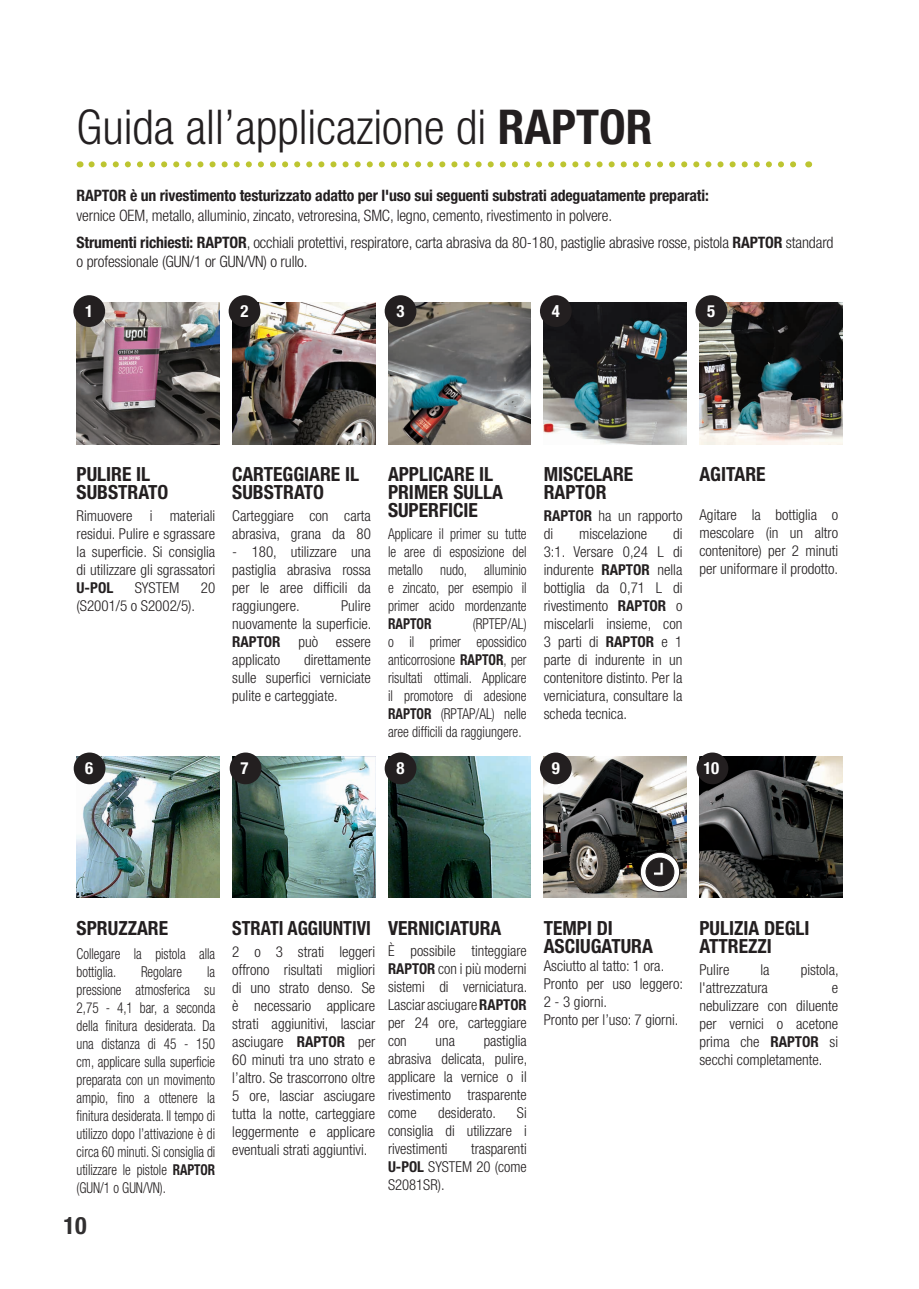
<style>
.page{position:relative;width:919px;height:1289px;background:#fff}
.page>*{position:absolute;margin:0;border:0;box-sizing:border-box;transform-origin:0 0}
.t1{font:300 condensed 48px "Helvetica Neue LT Pro";color:#231f20}
.t2{font:700 condensed 24px "Helvetica Neue LT Pro";color:#312f30}
.t3{font:700 condensed 19.5px/18px "Helvetica Neue LT Pro";color:#231f20}
.t4{font:700 condensed 19.5px "Helvetica Neue LT Pro";color:#231f20;scale:.94 1}
.t5{font:700 condensed 16.8px "Helvetica Neue LT Pro";color:#fff}
.t6{font:700 condensed 15.75px/19.5px "Helvetica Neue LT Pro";letter-spacing:-.01em;color:#231f20}
.t7{font:300 condensed 15.75px/19.5px "Helvetica Neue LT Pro";letter-spacing:-.01em;color:#231f20}
.t8{font:300 condensed 15px/18px "Helvetica Neue LT Pro";color:#231f20;text-align:justify}
.t9{font:300 condensed 15px/18px "Helvetica Neue LT Pro";color:#231f20;scale:.88 1}
.t10{font:300 condensed 15px/18px "Helvetica Neue LT Pro";color:#231f20;text-align:justify;scale:.9 1}
.s1{font-weight:700}
.s2{font-weight:300}
</style>
<div class="page">
<img style="left:77px;top:303px;width:142px;height:141px">
<img style="left:77px;top:757px;width:142px;height:140px">
<img style="left:233px;top:303px;width:142px;height:141px">
<img style="left:232px;top:756px;width:143px;height:141px">
<img style="left:388px;top:303px;width:143px;height:141px">
<img style="left:388px;top:756px;width:143px;height:141px">
<img style="left:543px;top:303px;width:143px;height:141px">
<img style="left:543px;top:756px;width:143px;height:141px">
<img style="left:699px;top:756px;width:143px;height:141px">
<svg style="left:639px;top:851px;width:41px;height:41px"></svg>
<svg style="left:91px;top:161px;width:706px;height:6px"></svg>
<img style="left:699px;top:303px;width:143px;height:141px">
<div style="left:73px;top:295px;width:32px;height:32px;background:#231f20;border-radius:50%"></div>
<div style="left:229px;top:295px;width:31px;height:32px;background:#231f20;border-radius:50%"></div>
<div style="left:384px;top:295px;width:32px;height:32px;background:#231f20;border-radius:50%"></div>
<div style="left:540px;top:295px;width:31px;height:32px;background:#231f20;border-radius:50%"></div>
<div style="left:695px;top:295px;width:32px;height:32px;background:#231f20;border-radius:50%"></div>
<div style="left:74px;top:752px;width:31px;height:32px;background:#231f20;border-radius:50%"></div>
<div style="left:230px;top:752px;width:31px;height:32px;background:#231f20;border-radius:50%"></div>
<div style="left:384px;top:752px;width:32px;height:32px;background:#231f20;border-radius:50%"></div>
<div style="left:540px;top:752px;width:31px;height:32px;background:#231f20;border-radius:50%"></div>
<div style="left:696px;top:752px;width:32px;height:32px;background:#231f20;border-radius:50%"></div>
<p class="t1" style="left:77px;top:100px;width:577px">Guida all’applicazione di <span class="s1">RAPTOR</span></p>
<p class="t6" style="left:77px;top:185px;width:633px">RAPTOR è un rivestimento testurizzato adatto per l'uso sui seguenti substrati adeguatamente preparati: <span class="s2">vernice OEM, metallo, alluminio, zincato, vetroresina, SMC, legno, cemento, rivestimento in polvere.</span></p>
<p class="t7" style="left:77px;top:232px;width:758px"><span class="s1">Strumenti richiesti: RAPTOR</span>, occhiali protettivi, respiratore, carta abrasiva da 80-180, pastiglie abrasive rosse, pistola <span class="s1">RAPTOR</span> standard o professionale (GUN/1 or GUN/VN) o rullo.</p>
<p class="t5" style="left:85px;top:301px;width:10px">1</p>
<p class="t5" style="left:240px;top:301px;width:10px">2</p>
<p class="t5" style="left:396px;top:301px;width:10px">3</p>
<p class="t5" style="left:551px;top:301px;width:10px">4</p>
<p class="t5" style="left:707px;top:301px;width:10px">5</p>
<p class="t3" style="left:77px;top:465px;width:93px">PULIRE IL<br>SUBSTRATO</p>
<p class="t8" style="left:77px;top:507px;width:140px">Rimuovere i materiali residui. Pulire e sgrassare la superficie. Si consiglia di utilizzare gli sgrassatori <span class="s1">U-POL</span></p>
<p class="t8" style="left:135px;top:579px;width:46px">SYSTEM</p>
<p class="t8" style="left:201px;top:579px;width:16px">20</p>
<p class="t8" style="left:77px;top:597px;width:120px">(S2001/5 o S2002/5).</p>
<p class="t3" style="left:232px;top:465px;width:128px">CARTEGGIARE IL<br>SUBSTRATO</p>
<p class="t8" style="left:232px;top:507px;width:140px">Carteggiare con carta abrasiva, grana da 80</p>
<p class="t8" style="left:232px;top:543px;width:140px">- 180, utilizzare una pastiglia abrasiva rossa per le aree difficili da raggiungere.</p>
<p class="t8" style="left:232px;top:597px;width:141px;text-indent:109px">Pulire nuovamente la superficie.<br><span class="s1">RAPTOR</span> può essere applicato</p>
<p class="t8" style="left:232px;top:651px;width:140px;text-indent:72px">direttamente sulle superfici verniciate pulite e carteggiate.</p>
<p class="t3" style="left:388px;top:465px;width:116px">APPLICARE IL<br>PRIMER SULLA<br>SUPERFICIE</p>
<p class="t10" style="left:388px;top:525px;width:156px">Applicare il primer su tutte le aree di esposizione del metallo nudo, alluminio e zincato, per esempio il primer acido mordenzante <span class="s1">RAPTOR</span></p>
<p class="t10" style="left:388px;top:615px;width:156px;text-indent:85px">(RPTEP/AL) o il primer epossidico anticorrosione <span class="s1">RAPTOR</span>, per risultati ottimali. Applicare il promotore di adesione <span class="s1">RAPTOR</span> (RPTAP/AL) nelle aree difficili da raggiungere.</p>
<p class="t3" style="left:543px;top:465px;width:91px">MISCELARE<br>RAPTOR</p>
<p class="t8" style="left:543px;top:507px;width:140px"><span class="s1">RAPTOR</span> ha un rapporto di</p>
<p class="t8" style="left:543px;top:525px;width:140px;text-indent:129px">di 3:1. Versare 0,24 L di indurente <span class="s1">RAPTOR</span> nella bottiglia da 0,71 L di rivestimento <span class="s1">RAPTOR</span> o miscelarli insieme, con 3 parti di <span class="s1">RAPTOR</span> e 1 parte di indurente in un contenitore distinto. Per la verniciatura, consultare la scheda tecnica.</p>
<p class="t8" style="left:579px;top:525px;width:70px">miscelazione</p>
<p class="t3" style="left:699px;top:465px;width:68px">AGITARE</p>
<p class="t8" style="left:699px;top:506px;width:140px">Agitare la bottiglia o mescolare (in un altro contenitore) per 2 minuti per uniformare il prodotto.</p>
<p class="t5" style="left:85px;top:758px;width:10px">6</p>
<p class="t5" style="left:240px;top:758px;width:10px">7</p>
<p class="t5" style="left:396px;top:758px;width:10px">8</p>
<p class="t5" style="left:551px;top:758px;width:10px">9</p>
<p class="t5" style="left:703px;top:758px;width:17px">10</p>
<p class="t3" style="left:77px;top:918px;width:93px">SPRUZZARE</p>
<p class="t9" style="left:77px;top:944px;width:159px">Collegare la pistola alla bottiglia.</p>
<p class="t9" style="left:77px;top:962px;width:159px;text-align:justify;text-indent:131px">la pressione atmosferica su 2,75 - 4,1 bar, a seconda della finitura desiderata. Da una distanza di 45 - 150 cm, applicare sulla superficie preparata con un movimento ampio, fino a ottenere la finitura desiderata. Il tempo di utilizzo dopo l’attivazione è di circa 60 minuti. Si consiglia di utilizzare le pistole <span class="s1">RAPTOR </span>(GUN/1 o GUN/VN).</p>
<p class="t9" style="left:141px;top:962px;width:48px">Regolare</p>
<p class="t2" style="left:63px;top:1211px;width:25px">10</p>
<p class="t4" style="left:232px;top:915px;width:149px">STRATI AGGIUNTIVI</p>
<p class="t8" style="left:232px;top:942px;width:144px">2 o 3 strati leggeri offrono risultati migliori di uno strato denso. Se è necessario applicare strati aggiunitivi, lasciar asciugare <span class="s1">RAPTOR</span> per 60 minuti tra uno strato e l’altro. Se trascorrono oltre 5 ore, lasciar asciugare tutta la notte, carteggiare leggermente e applicare eventuali strati aggiuntivi.</p>
<p class="t3" style="left:388px;top:918px;width:115px">VERNICIATURA</p>
<p class="t8" style="left:388px;top:941px;width:141px">È possibile tinteggiare <span class="s1">RAPTOR</span> con i più moderni sistemi di verniciatura.<br>Lasciar asciugare <span class="s1">RAPTOR </span>per 24 ore, carteggiare con</p>
<p class="t8" style="left:388px;top:1031px;width:141px;text-indent:96px">pastiglia abrasiva delicata, pulire, applicare la vernice o il rivestimento trasparente come</p>
<p class="t8" style="left:435px;top:1031px;width:21px">una</p>
<p class="t8" style="left:388px;top:1103px;width:140px;text-indent:129px">Si consiglia di utilizzare i rivestimenti</p>
<p class="t8" style="left:438px;top:1103px;width:59px">desiderato.</p>
<p class="t8" style="left:388px;top:1139px;width:140px;text-indent:83px">trasparenti <span class="s1">U-POL</span> SYSTEM 20 (come S2081SR).</p>
<p class="t3" style="left:543px;top:918px;width:111px">TEMPI DI<br>ASCIUGATURA</p>
<p class="t8" style="left:543px;top:956px;width:122px">Asciutto al tatto: 1 ora.</p>
<p class="t8" style="left:543px;top:974px;width:141px">Pronto per uso leggero:<br>2 - 3 giorni.</p>
<p class="t8" style="left:543px;top:1010px;width:136px">Pronto per l’uso: 7 giorni.</p>
<p class="t3" style="left:699px;top:918px;width:112px">PULIZIA DEGLI<br>ATTREZZI</p>
<p class="t8" style="left:699px;top:960px;width:31px">Pulire</p>
<p class="t8" style="left:760px;top:960px;width:11px">la</p>
<p class="t8" style="left:800px;top:960px;width:40px">pistola,</p>
<p class="t8" style="left:699px;top:978px;width:70px">l'attrezzatura</p>
<p class="t8" style="left:699px;top:978px;width:140px;text-indent:132px">e nebulizzare con diluente per vernici o acetone prima che <span class="s1">RAPTOR</span> si secchi completamente.</p>
</div>
